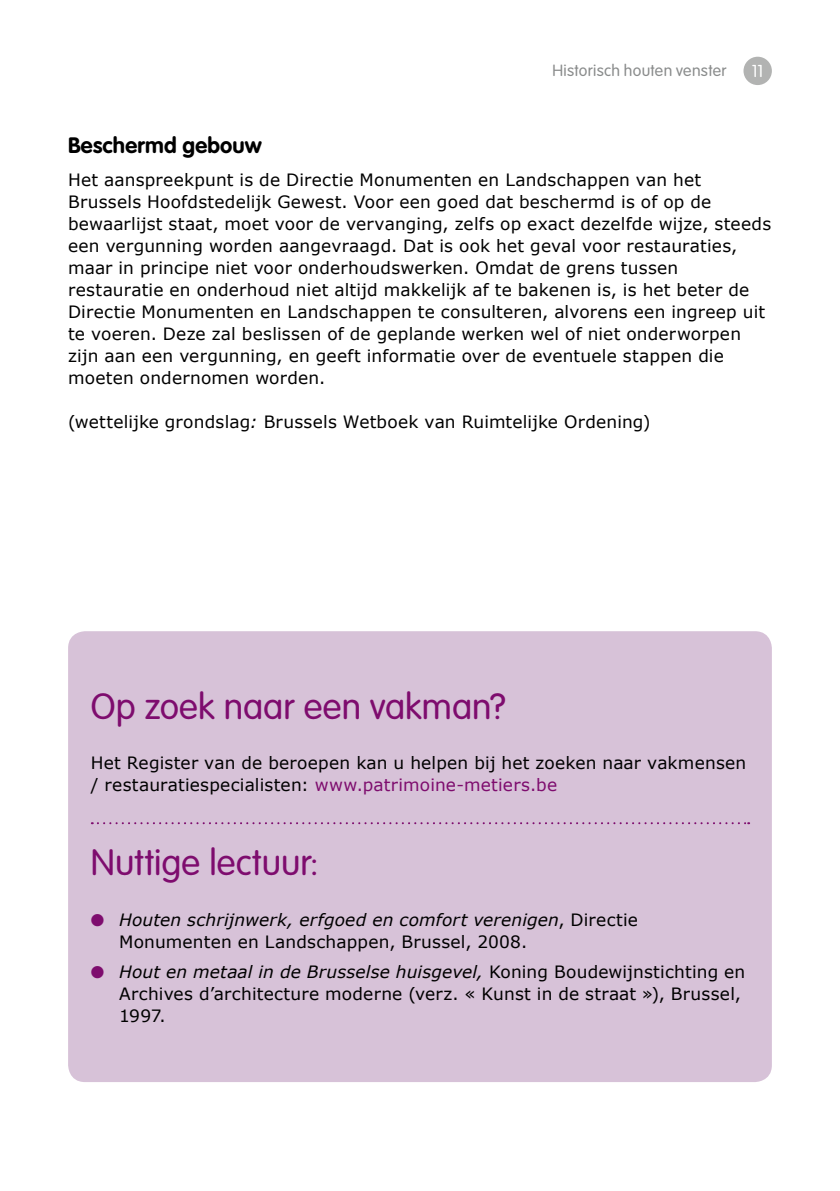
<style>
.page{position:relative;width:840px;height:1191px;background:#fff}
.page>*{position:absolute;margin:0;border:0;box-sizing:border-box;transform-origin:0 0}
.t1{font:300 36px "VAG Rounded Std";letter-spacing:.005em;color:#7e0c6e}
.t2{font:700 22px "VAG Rounded Std";letter-spacing:.01em;color:#000}
.t3{font:17px/22px "Verdana";letter-spacing:.01em;color:#000}
.t4{font:300 17px "VAG Rounded Std";color:#fff}
.t5{font:300 16px "VAG Rounded Std";letter-spacing:.015em;color:#8a8c8c}
.s1{font-style:italic}
.s2{color:#7e0c6e}
</style>
<div class="page">
<div style="left:743px;top:57px;width:28px;height:28px;background:#b2b3b2;border-radius:50%"></div>
<div style="left:68px;top:631px;width:703px;height:451px;background:#d7c2d8;border-radius:17px"></div>
<svg style="left:92px;top:822px;width:656px;height:2px"></svg>
<p class="t5" style="left:552px;top:62px;width:175px">Historisch houten venster</p>
<p class="t4" style="left:751px;top:61px;width:13px">11</p>
<p class="t2" style="left:68px;top:132px;width:195px">Beschermd gebouw</p>
<p class="t3" style="left:68px;top:169px;width:704px">Het aanspreekpunt is de Directie Monumenten en Landschappen van het Brussels Hoofdstedelijk Gewest. Voor een goed dat beschermd is of op de bewaarlijst staat, moet voor de vervanging, zelfs op exact dezelfde wijze, steeds een vergunning worden aangevraagd. Dat is ook het geval voor restauraties, maar in principe niet voor onderhoudswerken. Omdat de grens tussen restauratie en onderhoud niet altijd makkelijk af te bakenen is, is het beter de Directie Monumenten en Landschappen te consulteren, alvorens een ingreep uit te voeren. Deze zal beslissen of de geplande werken wel of niet onderworpen zijn aan een vergunning, en geeft informatie over de eventuele stappen die moeten ondernomen worden.</p>
<p class="t3" style="left:68px;top:411px;width:583px">(wettelijke grondslag<span class="s1">:</span> Brussels Wetboek van Ruimtelijke Ordening)</p>
<h1 class="t1" style="left:91px;top:685px;width:416px">Op zoek naar een vakman?</h1>
<p class="t3" style="left:91px;top:751px;width:656px">Het Register van de beroepen kan u helpen bij het zoeken naar vakmensen / restauratiespecialisten: <span class="s2">www.patrimoine-metiers.be</span></p>
<h1 class="t1" style="left:91px;top:842px;width:229px">Nuttige lectuur:</h1>
<p class="t3" style="left:119px;top:908px;width:520px;text-indent:-28px"><span class="s2">●</span> <span class="s1">Houten schrijnwerk, erfgoed en comfort verenigen</span>, Directie<br>Monumenten en Landschappen, Brussel, 2008.</p>
<p class="t3" style="left:119px;top:960px;width:627px;text-indent:-28px"><span class="s2">●</span> <span class="s1">Hout en metaal in de Brusselse huisgevel,</span> Koning Boudewijnstichting en<br>Archives d’architecture moderne (verz. « Kunst in de straat »), Brussel,<br>1997.</p>
</div>
